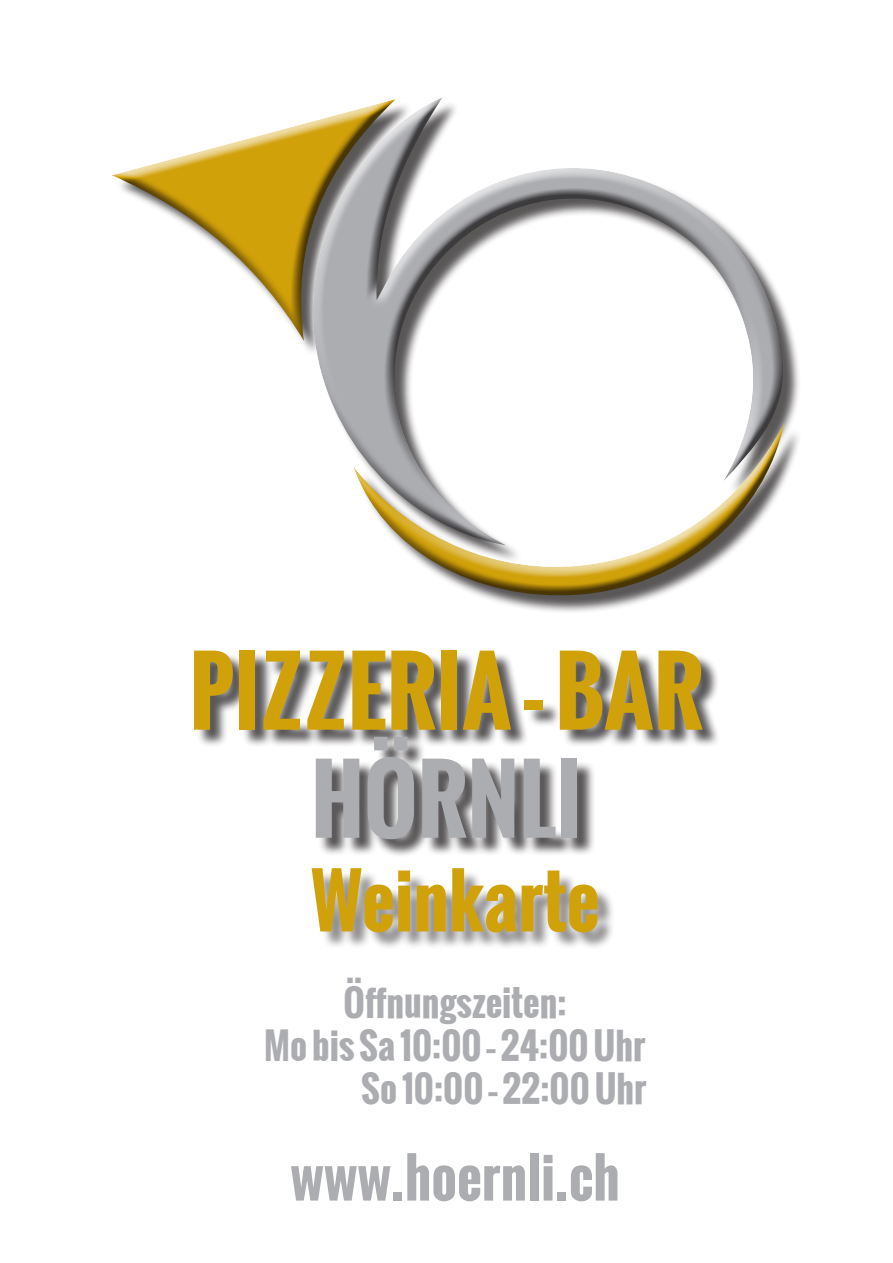
<style>
.page{position:relative;width:893px;height:1263px;background:#fff}
.page>*{position:absolute;margin:0;border:0;box-sizing:border-box;transform-origin:0 0}
.t1{font:700 90px "Oswald";color:#d1a10a}
.t2{font:700 90px "Oswald";color:#acadb1}
.t3{font:700 72px "Oswald";color:#d1a10a}
.t4{font:700 54px "Oswald";color:#acadb1}
.t5{font:700 36px "Oswald";color:#acadb1}
</style>
<div class="page">
<div style="left:196px;top:652px;width:524px;height:206px;background:#231f20;opacity:.75"></div>
<div style="left:115px;top:101px;width:687px;height:513px;background:#231f20;opacity:.75"></div>
<div style="left:110px;top:97px;width:675px;height:499px;background:#231f20;opacity:.75"></div>
<div style="left:314px;top:870px;width:302px;height:81px;background:#231f20;opacity:.5"></div>
<p class="t1" style="left:189px;top:624px;width:516px">PIZZERIA - BAR</p>
<p class="t2" style="left:311px;top:732px;width:272px">HÖRNLI</p>
<p class="t3" style="left:310px;top:847px;width:291px">Weinkarte</p>
<p class="t5" style="left:343px;top:975px;width:224px">Öffnungszeiten:</p>
<p class="t5" style="left:264px;top:1018px;width:383px">Mo bis Sa 10:00 – 24:00 Uhr</p>
<p class="t5" style="left:361px;top:1062px;width:287px">So 10:00 – 22:00 Uhr</p>
<p class="t4" style="left:290px;top:1137px;width:331px">www.hoernli.ch</p>
</div>
